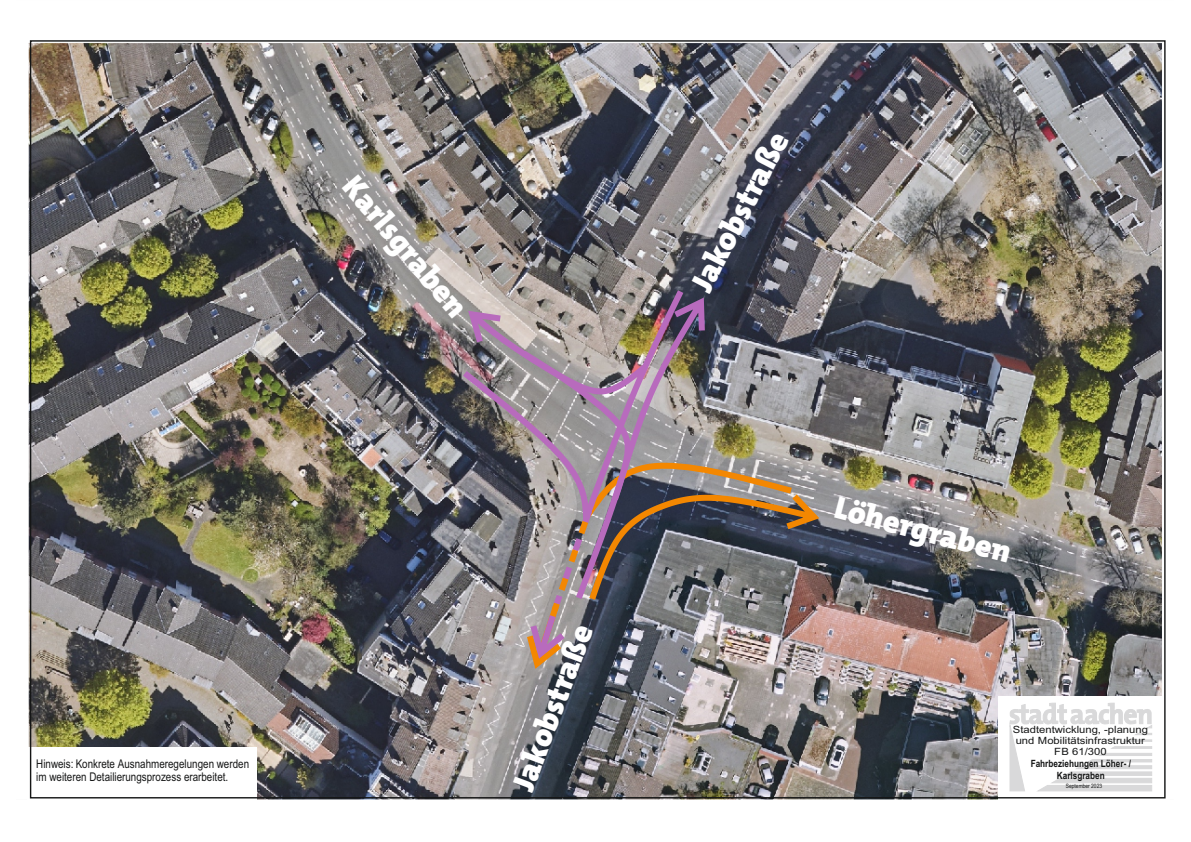
<style>
.page{position:relative;width:1191px;height:842px;background:#fff}
.page>*{position:absolute;margin:0;border:0;box-sizing:border-box;transform-origin:0 0}
.t1{font:900 32px "The Mix Os F";color:#fff}
.t2{font:12px/13.6px "Arial Narrow";color:#151616}
.t3{font:10px/11.3px "Arial";color:#151616;text-align:center;scale:1.12 1}
.t4{font:700 10px/11.4px "Arial Narrow";color:#151616;text-align:center}
.t5{font:6px "Arial Narrow";color:#151616}
</style>
<div class="page">
<img style="left:29px;top:43px;width:1132px;height:756px">
<img style="left:456px;top:284px;width:363px;height:385px">
<div style="left:998px;top:696px;width:164px;height:103px;background:#fff"></div>
<svg style="left:1009px;top:703px;width:143px;height:88px"></svg>
<svg style="left:257px;top:799px;width:741px;height:1px"></svg>
<svg style="left:28px;top:43px;width:1px;height:704px"></svg>
<svg style="left:1161px;top:40px;width:5px;height:759px"></svg>
<div style="left:28px;top:747px;width:229px;height:58px;background:#fff"></div>
<h1 class="t1" style="left:359px;top:172px;width:175px;rotate:50deg">Karlsgraben</h1>
<p class="t2" style="left:36px;top:758px;width:214px">Hinweis: Konkrete Ausnahmeregelungen werden im weiteren Detailierungsprozess erarbeitet.</p>
<h1 class="t1" style="left:510px;top:785px;width:177px;rotate:-70deg">Jakobstraße</h1>
<h1 class="t1" style="left:689px;top:284px;width:177px;rotate:-63deg">Jakobstraße</h1>
<h1 class="t1" style="left:839px;top:494px;width:183px;rotate:15deg">Löhergraben</h1>
<p class="t3" style="left:1012px;top:724px;width:122px">Stadtentwicklung, -planung und Mobilitätsinfrastruktur<br>FB 61/300</p>
<p class="t4" style="left:1030px;top:759px;width:102px">Fahrbeziehungen Löher- /<br>Karlsgraben</p>
<p class="t5" style="left:1065px;top:784px;width:38px">September 2023</p>
</div>
